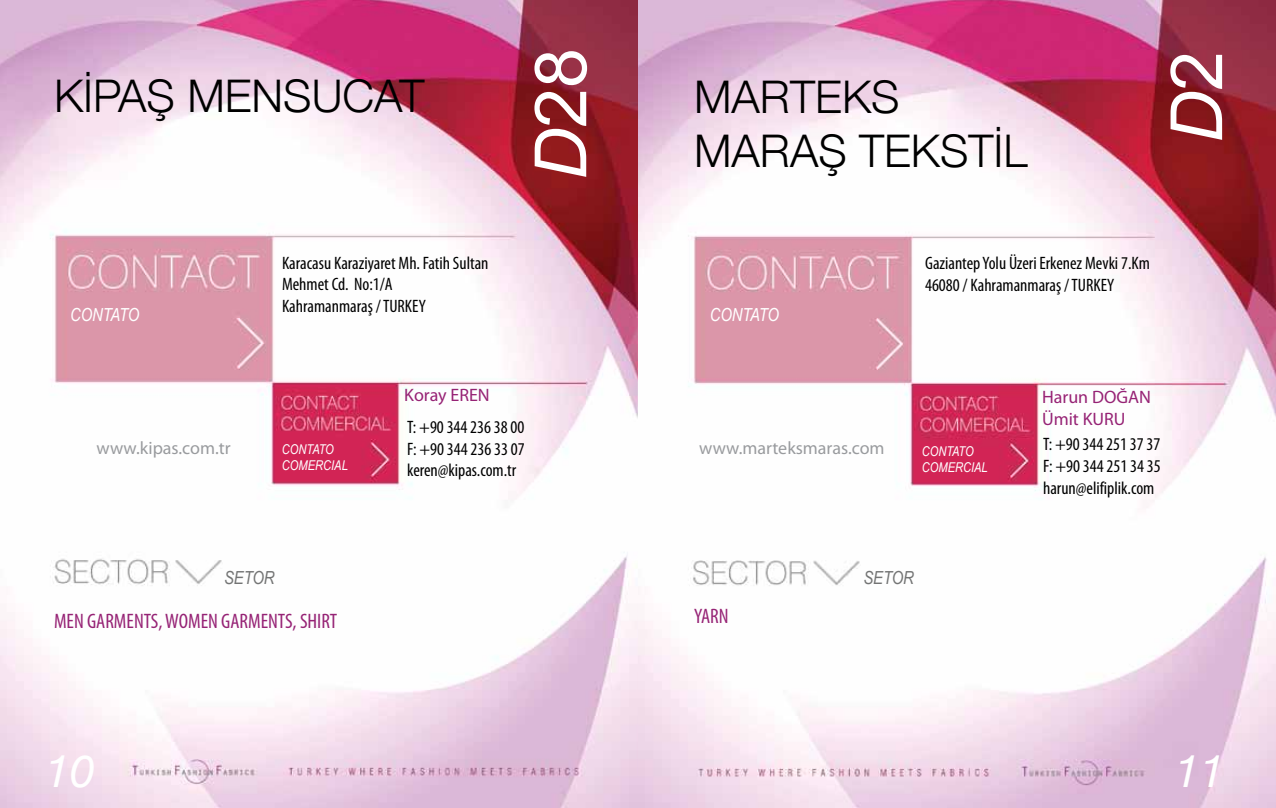
<style>
.page{position:relative;width:1276px;height:808px;background:#fff}
.page>*{position:absolute;margin:0;border:0;box-sizing:border-box;transform-origin:0 0}
.t1{font:72px "Arial";color:#fff}
.t2{font:italic 72px "Arial";color:#fff}
.t3{font:300 45px/54px "Helvetica Neue";color:#000}
.t4{font:italic 45px "Helvetica Neue";color:#fff}
.t5{font:condensed 21px "Myriad Pro";color:#962375}
.t6{font:condensed 18px/21.6px "Myriad Pro";color:#000}
.t7{font:18px "Myriad Pro";color:#999b9e}
.t8{font:18px/21.6px "Myriad Pro";color:#962375}
.t9{font:italic 18px "Arial Narrow";letter-spacing:-.01em;color:#fff}
.t10{font:italic 18px "Arial Narrow";color:#737474}
.t11{font:italic 13.5px/15.5px "Arial Narrow";color:#fff}
.s1{font-style:italic}
.s2{font-style:normal}
</style>
<div class="page">
<img style="left:0;top:0;width:1276px;height:808px">
<h2 class="t3" style="left:54px;top:68px;width:372px">KİPAŞ MENSUCAT</h2>
<h1 class="t1" style="left:514px;top:180px;width:134px;rotate:-90deg"><span class="s1">D</span>28</h1>
<h1 class="t2" style="left:1150px;top:143px;width:94px;rotate:-90deg">D<span class="s2">2</span></h1>
<h2 class="t3" style="left:694px;top:69px;width:335px">MARTEKS<br>MARAŞ TEKSTİL</h2>
<p class="t6" style="left:282px;top:252px;width:208px">Karacasu Karaziyaret Mh. Fatih Sultan<br>Mehmet Cd. No:1/A<br>Kahramanmaraş / TURKEY</p>
<p class="t9" style="left:70px;top:302px;width:71px">CONTATO</p>
<p class="t9" style="left:710px;top:302px;width:71px">CONTATO</p>
<p class="t6" style="left:925px;top:252px;width:226px">Gaziantep Yolu Üzeri Erkenez Mevki 7.Km<br>46080 / Kahramanmaraş / TURKEY</p>
<p class="t7" style="left:97px;top:436px;width:136px">www.kipas.com.tr</p>
<p class="t8" style="left:404px;top:384px;width:87px">Koray EREN</p>
<p class="t6" style="left:407px;top:416px;width:119px;text-align:justify">T: +90 344 236 38 00<br>F: +90 344 236 33 07 keren@kipas.com.tr</p>
<p class="t7" style="left:699px;top:437px;width:187px">www.marteksmaras.com</p>
<p class="t11" style="left:282px;top:441px;width:67px">CONTATO<br>COMERCIAL</p>
<p class="t11" style="left:922px;top:444px;width:67px">CONTATO<br>COMERCIAL</p>
<p class="t10" style="left:224px;top:565px;width:52px">SETOR</p>
<p class="t10" style="left:863px;top:565px;width:52px">SETOR</p>
<p class="t5" style="left:54px;top:609px;width:285px">MEN GARMENTS, WOMEN GARMENTS, SHIRT</p>
<p class="t5" style="left:694px;top:603px;width:36px">YARN</p>
<p class="t8" style="left:1042px;top:386px;width:110px">Harun DOĞAN<br>Ümit KURU</p>
<p class="t6" style="left:1043px;top:433px;width:119px;text-align:justify">T: +90 344 251 37 37<br>F: +90 344 251 34 35 harun@elifiplik.com</p>
<h2 class="t4" style="left:45px;top:744px;width:52px">10</h2>
<h2 class="t4" style="left:1174px;top:744px;width:52px">11</h2>
</div>
